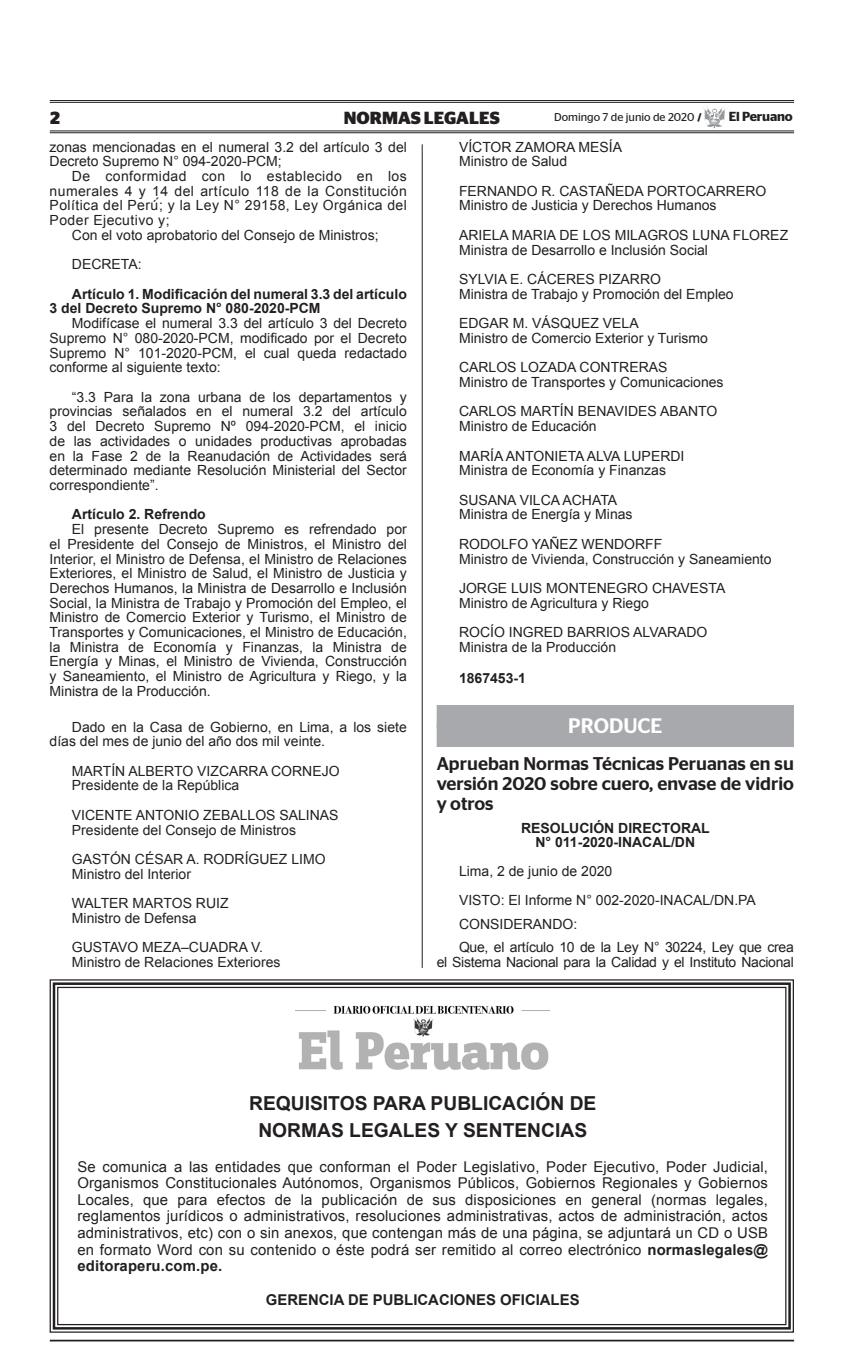
<style>
.page{position:relative;width:856px;height:1365px;background:#fff}
.page>*{position:absolute;margin:0;border:0;box-sizing:border-box;transform-origin:0 0}
.t1{font:500 21px "Stag Sans";color:#fff}
.t2{font:700 19.25px/27.1px "Arial";color:#231f20;text-align:center}
.t3{font:500 18.38px/20.1px "Stag Sans";color:#231f20;text-align:justify}
.t4{font:700 17.5px "Stag Sans";color:#231f20}
.t5{font:14.88px/16.6px "Arial";letter-spacing:.01em;color:#231f20;text-align:justify}
.t6{font:700 14.88px "Arial";color:#231f20}
.t7{font:14px/14.7px "Arial";color:#231f20}
.t8{font:700 14px/14.7px "Arial";color:#231f20}
.t9{font:14px "Arial";letter-spacing:.03em;color:#231f20}
.t10{font:14px/23.4px "Arial";letter-spacing:-.02em;color:#231f20}
.t11{font:600 13.12px "Stag Sans";letter-spacing:-.015em;color:#231f20}
.t12{font:11.38px "Stag Sans";color:#231f20}
.s1{font-weight:700;font-size:10.5px}
.s2{font-weight:700}
</style>
<div class="page">
<hr style="left:50px;top:100px;width:744px;height:1px;background:#231f20">
<hr style="left:50px;top:102px;width:744px;height:1px;background:#231f20">
<hr style="left:50px;top:131px;width:744px;height:1px;background:#231f20">
<hr style="left:50px;top:132px;width:744px;height:1px;background:#231f20">
<hr style="left:50px;top:1339px;width:744px;height:2px;background:#231f20">
<img style="left:704px;top:107px;width:22px;height:15px">
<svg style="left:705px;top:122px;width:17px;height:6px"></svg>
<hr style="left:422px;top:144px;width:1px;height:823px;background:#231f20">
<div style="left:437px;top:705px;width:357px;height:22px;background:#a8a9ad"></div>
<div style="left:437px;top:724px;width:357px;height:23px;background:#a8a9ad"></div>
<svg style="left:49px;top:979px;width:745px;height:354px"></svg>
<div style="left:53px;top:982px;width:738px;height:347px;border:3px solid #231f20"></div>
<img style="left:295px;top:1004px;width:254px;height:66px">
<p class="t4" style="left:50px;top:107px;width:11px">2</p>
<p class="t4" style="left:344px;top:107px;width:157px">NORMAS LEGALES</p>
<p class="t12" style="left:554px;top:110px;width:149px">Domingo 7 de junio de 2020 <span class="s1">/</span></p>
<p class="t11" style="left:729px;top:109px;width:65px">El Peruano</p>
<p class="t7" style="left:50px;top:139px;width:359px">zonas mencionadas en el numeral 3.2 del artículo 3 del<br>Decreto Supremo N° 094-2020-PCM;</p>
<p class="t9" style="left:72px;top:167px;width:336px">De conformidad con lo establecido en los</p>
<p class="t9" style="left:50px;top:182px;width:359px">numerales 4 y 14 del artículo 118 de la Constitución</p>
<p class="t9" style="left:50px;top:196px;width:359px">Política del Perú́; y la Ley N° 29158, Ley Orgánica del</p>
<p class="t9" style="left:50px;top:211px;width:121px">Poder Ejecutivo y;</p>
<p class="t7" style="left:72px;top:228px;width:308px">Con el voto aprobatorio del Consejo de Ministros;</p>
<p class="t7" style="left:72px;top:257px;width:71px">DECRETA:</p>
<p class="t8" style="left:50px;top:287px;width:359px;text-indent:22px">Artículo 1. Modificación del numeral 3.3 del artículo<br>3 del Decreto Supremo N° 080-2020-PCM</p>
<p class="t7" style="left:50px;top:316px;width:359px;text-align:justify;text-indent:22px">Modifícase el numeral 3.3 del artículo 3 del Decreto Supremo N° 080-2020-PCM, modificado por el Decreto Supremo N° 101-2020-PCM, el cual queda redactado conforme al siguiente texto:</p>
<p class="t7" style="left:50px;top:389px;width:359px;text-align:justify;text-indent:22px">“3.3 Para la zona urbana de los departamentos y provincias señalados en el numeral 3.2 del artículo 3 del Decreto Supremo Nº 094-2020-PCM, el inicio de las actividades o unidades productivas aprobadas en la Fase 2 de la Reanudación de Actividades será determinado mediante Resolución Ministerial del Sector correspondiente”.</p>
<p class="t8" style="left:72px;top:507px;width:135px">Artículo 2. Refrendo</p>
<p class="t7" style="left:50px;top:522px;width:359px;text-align:justify;text-indent:22px">El presente Decreto Supremo es refrendado por el Presidente del Consejo de Ministros, el Ministro del Interior, el Ministro de Defensa, el Ministro de Relaciones Exteriores, el Ministro de Salud, el Ministro de Justicia y Derechos Humanos, la Ministra de Desarrollo e Inclusión Social, la Ministra de Trabajo y Promoción del Empleo, el Ministro de Comercio Exterior y Turismo, el Ministro de Transportes y Comunicaciones, el Ministro de Educación, la Ministra de Economía y Finanzas, la Ministra de Energía y Minas, el Ministro de Vivienda, Construcción y Saneamiento, el Ministro de Agricultura y Riego, y la Ministra de la Producción.</p>
<p class="t7" style="left:50px;top:719px;width:359px;text-indent:22px">Dado en la Casa de Gobierno, en Lima, a los siete días del mes de junio del año dos mil veinte.</p>
<p class="t7" style="left:72px;top:763px;width:269px">MARTÍN ALBERTO VIZCARRA CORNEJO<br>Presidente de la República</p>
<p class="t7" style="left:72px;top:807px;width:268px">VICENTE ANTONIO ZEBALLOS SALINAS<br>Presidente del Consejo de Ministros</p>
<p class="t7" style="left:72px;top:851px;width:255px">GASTÓN CÉSAR A. RODRÍGUEZ LIMO<br>Ministro del Interior</p>
<p class="t7" style="left:72px;top:895px;width:158px">WALTER MARTOS RUIZ<br>Ministro de Defensa</p>
<p class="t7" style="left:72px;top:940px;width:210px">GUSTAVO MEZA–CUADRA V.<br>Ministro de Relaciones Exteriores</p>
<p class="t7" style="left:459px;top:139px;width:165px">VÍCTOR ZAMORA MESÍA<br>Ministro de Salud</p>
<p class="t7" style="left:459px;top:184px;width:309px">FERNANDO R. CASTAÑEDA PORTOCARRERO<br>Ministro de Justicia y Derechos Humanos</p>
<p class="t7" style="left:459px;top:228px;width:331px">ARIELA MARIA DE LOS MILAGROS LUNA FLOREZ<br>Ministra de Desarrollo e Inclusión Social</p>
<p class="t7" style="left:459px;top:272px;width:276px">SYLVIA E. CÁCERES PIZARRO<br>Ministra de Trabajo y Promoción del Empleo</p>
<p class="t7" style="left:459px;top:316px;width:250px">EDGAR M. VÁSQUEZ VELA<br>Ministro de Comercio Exterior y Turismo</p>
<p class="t7" style="left:459px;top:360px;width:266px">CARLOS LOZADA CONTRERAS<br>Ministro de Transportes y Comunicaciones</p>
<p class="t7" style="left:459px;top:404px;width:260px">CARLOS MARTÍN BENAVIDES ABANTO<br>Ministro de Educación</p>
<p class="t7" style="left:459px;top:448px;width:227px">MARÍA ANTONIETA ALVA LUPERDI<br>Ministra de Economía y Finanzas</p>
<p class="t7" style="left:459px;top:492px;width:175px">SUSANA VILCA ACHATA<br>Ministra de Energía y Minas</p>
<p class="t7" style="left:459px;top:536px;width:314px">RODOLFO YAÑEZ WENDORFF<br>Ministro de Vivienda, Construcción y Saneamiento</p>
<p class="t7" style="left:459px;top:580px;width:268px">JORGE LUIS MONTENEGRO CHAVESTA<br>Ministro de Agricultura y Riego</p>
<p class="t7" style="left:459px;top:625px;width:250px">ROCÍO INGRED BARRIOS ALVARADO<br>Ministra de la Producción</p>
<p class="t8" style="left:459px;top:671px;width:68px">1867453-1</p>
<h1 class="t1" style="left:568px;top:713px;width:96px">PRODUCE</h1>
<h3 class="t3" style="left:437px;top:753px;width:359px">Aprueban Normas Técnicas Peruanas en su versión 2020 sobre cuero, envase de vidrio y otros</h3>
<p class="t8" style="left:521px;top:821px;width:190px;line-height:14px;text-align:center">RESOLUCIÓN DIRECTORAL<br>N° 011-2020-INACAL/DN</p>
<p class="t7" style="left:459px;top:856px;width:298px;line-height:29.4px">Lima, 2 de junio de 2020<br>VISTO: El Informe N° 002-2020-INACAL/DN.PA</p>
<p class="t10" style="left:459px;top:912px;width:336px">CONSIDERANDO:<br>Que, el artículo 10 de la Ley N° 30224, Ley que crea</p>
<p class="t10" style="left:437px;top:950px;width:359px">el Sistema Nacional para la Calidad y el Instituto Nacional</p>
<h2 class="t2" style="left:249px;top:1090px;width:349px">REQUISITOS PARA PUBLICACIÓN DE<br>NORMAS LEGALES Y SENTENCIAS</h2>
<p class="t5" style="left:77px;top:1157px;width:692px">Se comunica a las entidades que conforman el Poder Legislativo, Poder Ejecutivo, Poder Judicial, Organismos Constitucionales Autónomos, Organismos Públicos, Gobiernos Regionales y Gobiernos Locales, que para efectos de la publicación de sus disposiciones en general (normas legales, reglamentos jurídicos o administrativos, resoluciones administrativas, actos de administración, actos administrativos, etc) con o sin anexos, que contengan más de una página, se adjuntará un CD o USB en formato Word con su contenido o éste podrá ser remitido al correo electrónico <span class="s2">normaslegales@ editoraperu.com.pe.</span></p>
<p class="t6" style="left:266px;top:1289px;width:315px">GERENCIA DE PUBLICACIONES OFICIALES</p>
</div>
